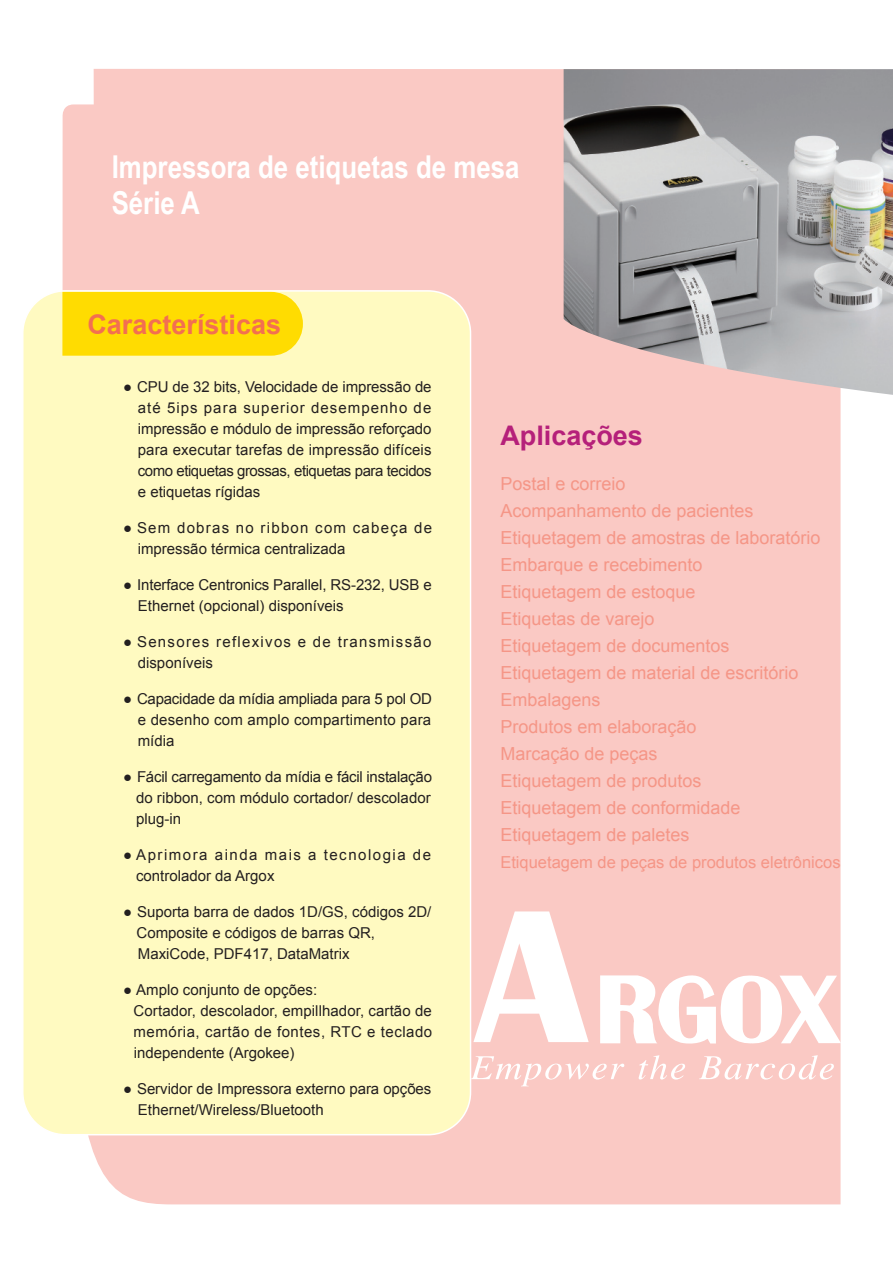
<style>
.page{position:relative;width:893px;height:1263px;background:#fff}
.page>*{position:absolute;margin:0;border:0;box-sizing:border-box;transform-origin:0 0}
.t1{font:700 31.5px/36px "Arial Narrow";color:#fff}
.t2{font:700 27px "Arial";color:#f36f51}
.t3{font:700 27px "Arial";color:#b5207a}
.t4{font:18px/27px "Arial";color:#f59687}
.t5{font:16.5px "Arial";color:#f59687}
.t6{font:15px/21px "Arial";color:#231f20}
.t7{font:15px/21px "Arial";letter-spacing:.1em;color:#231f20}
.t8{font:15px/21px "Arial";letter-spacing:.085em;color:#231f20}
</style>
<div class="page">
<div style="left:62px;top:69px;width:778px;height:1135px;background:#fac9c4"></div>
<div style="left:23px;top:291px;width:447px;height:844px;background:#fffac1;border-radius:43px"></div>
<div style="left:62px;top:292px;width:241px;height:64px;background:#ffdc01"></div>
<svg style="left:473px;top:911px;width:368px;height:136px;fill:#fac9c4"></svg>
<svg style="left:470px;top:1056px;width:154px;height:30px;background:#fad2ce"></svg>
<svg style="left:639px;top:1055px;width:46px;height:24px"></svg>
<svg style="left:699px;top:1055px;width:135px;height:24px"></svg>
<img style="left:564px;top:69px;width:329px;height:326px">
<h1 class="t1" style="left:112px;top:147px;width:409px">Impressora de etiquetas de mesa<br>Série A</h1>
<h2 class="t2" style="left:87px;top:306px;width:195px">Características</h2>
<p class="t6" style="left:138px;top:377px;width:295px;text-align:justify;text-indent:-15px">● CPU de 32 bits, Velocidade de impressão de até 5ips para superior desempenho de impressão e módulo de impressão reforçado para executar tarefas de impressão difíceis como etiquetas grossas, etiquetas para tecidos e etiquetas rígidas</p>
<p class="t6" style="left:138px;top:518px;width:296px;text-indent:-15px">● Sem dobras no ribbon com cabeça de impressão térmica centralizada</p>
<p class="t6" style="left:138px;top:575px;width:295px;text-indent:-15px">● Interface Centronics Parallel, RS-232, USB e<br>Ethernet (opcional) disponíveis</p>
<p class="t8" style="left:138px;top:632px;width:295px;text-indent:-15px">● Sensores reflexivos e de transmissão disponíveis</p>
<p class="t6" style="left:138px;top:689px;width:296px;text-align:justify;text-indent:-15px">● Capacidade da mídia ampliada para 5 pol OD e desenho com amplo compartimento para mídia</p>
<p class="t6" style="left:136px;top:767px;width:297px;text-align:justify;text-indent:-13px">● Fácil carregamento da mídia e fácil instalação do ribbon, com módulo cortador/ descolador plug-in</p>
<p class="t7" style="left:136px;top:845px;width:297px;text-indent:-13px">● Aprimora ainda mais a tecnologia de controlador da Argox</p>
<p class="t6" style="left:137px;top:902px;width:296px;text-indent:-13px">● Suporta barra de dados 1D/GS, códigos 2D/<br>Composite e códigos de barras QR,<br>MaxiCode, PDF417, DataMatrix</p>
<p class="t6" style="left:134px;top:980px;width:300px;text-indent:-11px">● Amplo conjunto de opções:<br>Cortador, descolador, empillhador, cartão de memória, cartão de fontes, RTC e teclado independente (Argokee)</p>
<p class="t6" style="left:138px;top:1079px;width:295px;text-indent:-15px">● Servidor de Impressora externo para opções<br>Ethernet/Wireless/Bluetooth</p>
<h2 class="t3" style="left:500px;top:417px;width:144px">Aplicações</h2>
<p class="t4" style="left:500px;top:470px;width:322px">Postal e correio<br>Acompanhamento de pacientes<br>Etiquetagem de amostras de laboratório<br>Embarque e recebimento<br>Etiquetagem de estoque<br>Etiquetas de varejo<br>Etiquetagem de documentos<br>Etiquetagem de material de escritório<br>Embalagens<br>Produtos em elaboração<br>Marcação de peças<br>Etiquetagem de produtos<br>Etiquetagem de conformidade<br>Etiquetagem de paletes</p>
<p class="t5" style="left:500px;top:851px;width:342px">Etiquetagem de peças de produtos eletrônicos</p>
</div>
